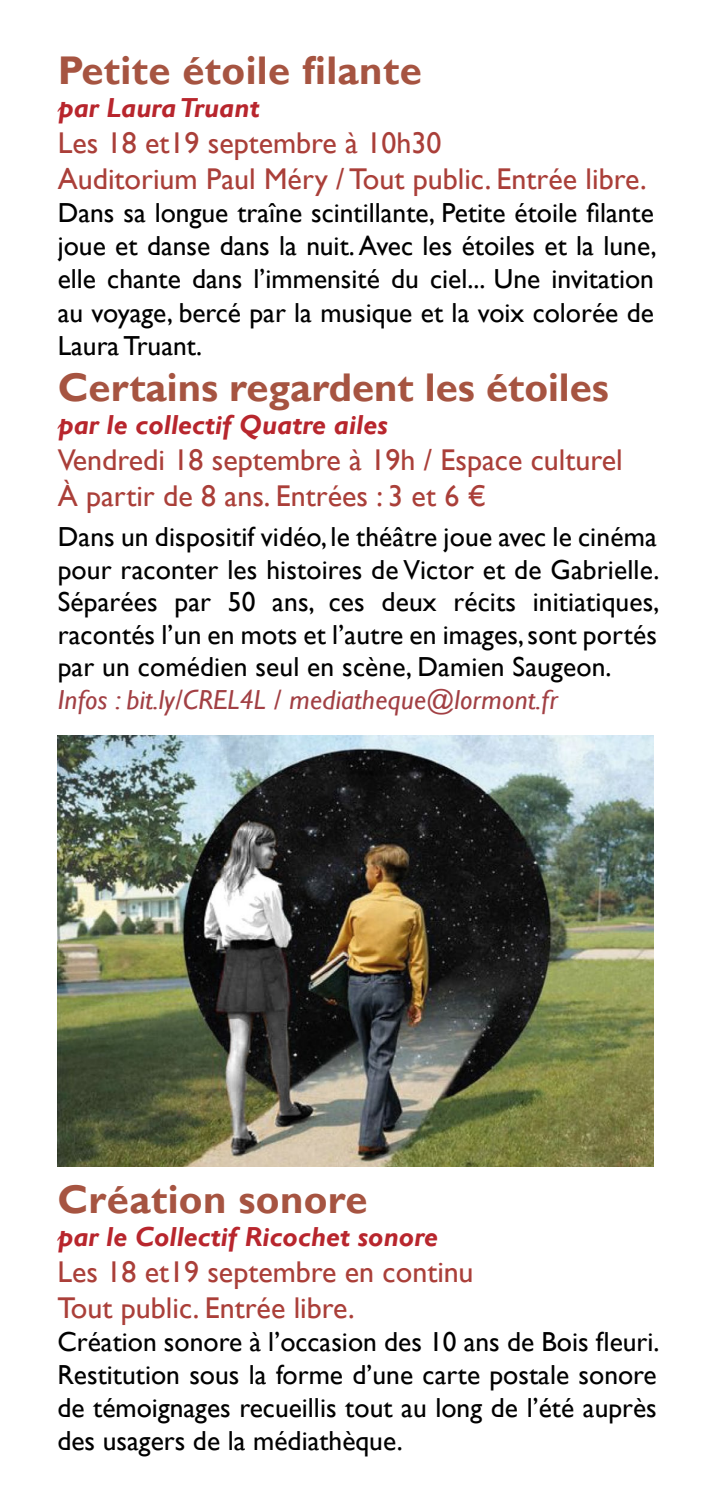
<style>
.page{position:relative;width:709px;height:1489px;background:#fff}
.page>*{position:absolute;margin:0;border:0;box-sizing:border-box;transform-origin:0 0}
.t1{font:700 40px "Gill Sans";letter-spacing:.01em;color:#a65441}
.t2{font:30px/36px "Gill Sans";color:#aa3f39}
.t3{font:27.5px/33px "Gill Sans";letter-spacing:.005em;color:#000;text-align:justify}
.t4{font:italic 700 27.5px "Gill Sans";color:#b8262d}
.s1{font-style:italic;color:#a24044}
</style>
<div class="page">
<img style="left:58px;top:735px;width:596px;height:430px">
<p class="t1" style="left:58px;top:47px;width:365px">Petite étoile filante</p>
<p class="t4" style="left:58px;top:92px;width:203px">par Laura Truant</p>
<p class="t2" style="left:58px;top:126px;width:590px">Les 18 et19 septembre à 10h30<br>Auditorium Paul Méry / Tout public. Entrée libre.</p>
<p class="t3" style="left:58px;top:197px;width:600px">Dans sa longue traîne scintillante, Petite étoile filante joue et danse dans la nuit. Avec les étoiles et la lune, elle chante dans l’immensité du ciel... Une invitation au voyage, bercé par la musique et la voix colorée de Laura Truant.</p>
<p class="t1" style="left:58px;top:364px;width:552px">Certains regardent les étoiles</p>
<p class="t4" style="left:58px;top:409px;width:331px">par le collectif Quatre ailes</p>
<p class="t2" style="left:58px;top:443px;width:566px">Vendredi 18 septembre à 19h / Espace culturel<br>À partir de 8 ans. Entrées : 3 et 6 €</p>
<p class="t3" style="left:58px;top:521px;width:603px;text-align:left">Dans un dispositif vidéo, le théâtre joue avec le cinéma pour raconter les histoires de Victor et de Gabrielle.<br>Séparées par 50 ans, ces deux récits initiatiques, racontés l’un en mots et l’autre en images, sont portés par un comédien seul en scène, Damien Saugeon.<br><span class="s1">Infos : bit.ly/CREL4L / mediatheque@lormont.fr</span></p>
<p class="t1" style="left:57px;top:1175px;width:312px">Création sonore</p>
<p class="t4" style="left:57px;top:1220px;width:382px">par le Collectif Ricochet sonore</p>
<p class="t2" style="left:57px;top:1254px;width:418px">Les 18 et19 septembre en continu<br>Tout public. Entrée libre.</p>
<p class="t3" style="left:57px;top:1325px;width:603px">Création sonore à l’occasion des 10 ans de Bois fleuri.<br>Restitution sous la forme d’une carte postale sonore de témoignages recueillis tout au long de l’été auprès des usagers de la médiathèque.</p>
</div>
